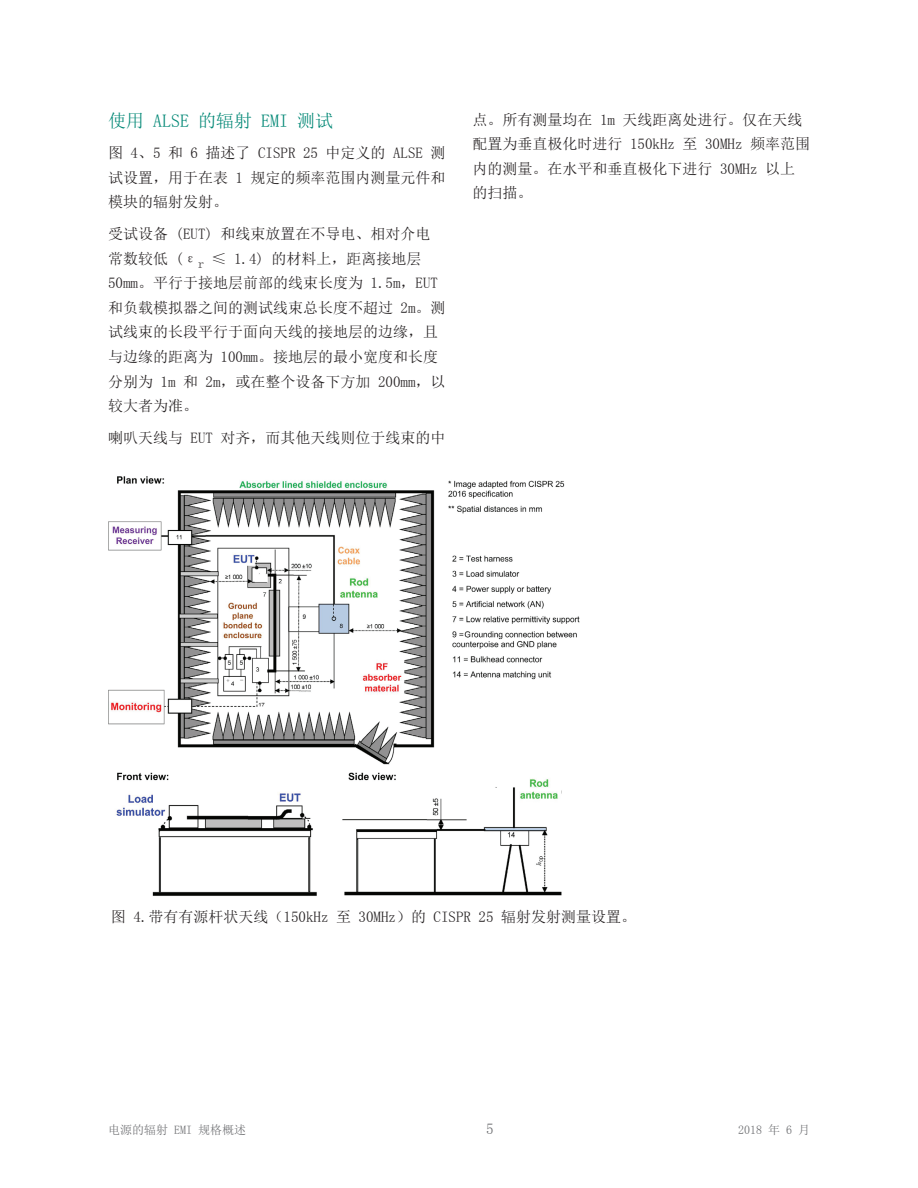
<style>
.page{position:relative;width:918px;height:1188px;background:#fff}
.page>*{position:absolute;margin:0;border:0;box-sizing:border-box;transform-origin:0 0}
.t1{font:18px "Sim Sun";color:#008775}
.t2{font:15px/24.6px "Sim Sun";color:#231f20}
.t3{font:15px "Sim Sun";color:#6c6d70}
.t4{font:12px "Sim Sun";color:#6c6d70}
</style>
<div class="page">
<img style="left:108px;top:476px;width:472px;height:420px">
<p class="t1" style="left:108px;top:111px;width:226px">使用 ALSE 的辐射 EMI 测试</p>
<p class="t2" style="left:108px;top:141px;width:339px;text-align:justify">图 4、5 和 6 描述了 CISPR 25 中定义的 ALSE 测试设置，用于在表 1 规定的频率范围内测量元件和模块的辐射发射。</p>
<p class="t2" style="left:108px;top:221px;width:339px">受试设备 (EUT) 和线束放置在不导电、相对介电常数较低 (ε<sub>r</sub> ≤ 1.4) 的材料上，距离接地层<br>50mm。平行于接地层前部的线束长度为 1.5m，EUT和负载模拟器之间的测试线束总长度不超过 2m。测试线束的长段平行于面向天线的接地层的边缘，且与边缘的距离为 100mm。接地层的最小宽度和长度分别为 1m 和 2m，或在整个设备下方加 200mm，以较大者为准。</p>
<p class="t2" style="left:108px;top:425px;width:339px">喇叭天线与 EUT 对齐，而其他天线则位于线束的中</p>
<p class="t2" style="left:472px;top:107px;width:339px">点。所有测量均在 1m 天线距离处进行。仅在天线配置为垂直极化时进行 150kHz 至 30MHz 频率范围内的测量。在水平和垂直极化下进行 30MHz 以上的扫描。</p>
<p class="t2" style="left:111px;top:905px;width:526px">图 4.带有有源杆状天线（150kHz 至 30MHz）的 CISPR 25 辐射发射测量设置。</p>
<p class="t4" style="left:108px;top:1124px;width:139px">电源的辐射 EMI 规格概述</p>
<p class="t3" style="left:486px;top:1121px;width:9px">5</p>
<p class="t4" style="left:738px;top:1124px;width:73px">2018 年 6 月</p>
</div>
